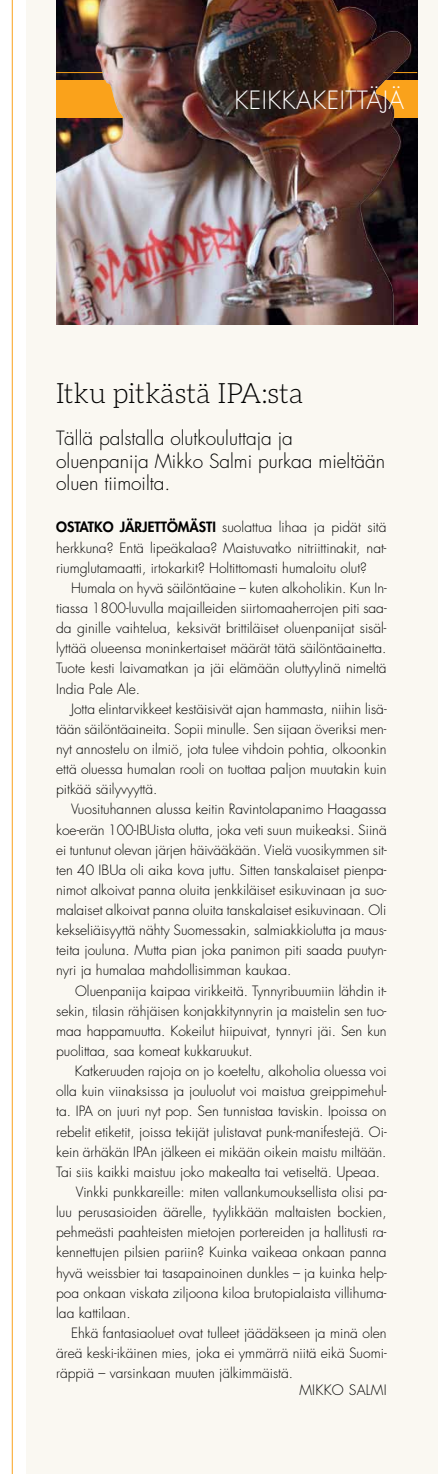
<style>
.page{position:relative;width:448px;height:1474px;background:#fff}
.page>*{position:absolute;margin:0;border:0;box-sizing:border-box;transform-origin:0 0}
.t1{font:300 28px "Aleo";letter-spacing:-.005em;color:#000}
.t2{font:300 24.5px "Futura Std";letter-spacing:.02em;color:#fff}
.t3{font:300 19.07px/22.6px "Futura Std";color:#000}
.t4{font:300 14px "Futura Std";color:#000}
.t5{font:300 13.83px/20.1px "Futura Std";color:#000;text-align:justify}
.s1{font-weight:800}
</style>
<div class="page">
<div style="left:26px;top:0;width:411px;height:1473px;background:#faf8f2"></div>
<img style="left:56px;top:0;width:361px;height:324px">
<img style="left:56px;top:80px;width:361px;height:38px">
<hr style="left:56px;top:72px;width:361px;height:1px;background:#faa21b">
<hr style="left:12px;top:0;width:1px;height:1473px;background:#faa21b">
<h2 class="t2" style="left:234px;top:85px;width:171px">KEIKKAKEITTÄJÄ</h2>
<h1 class="t1" style="left:56px;top:377px;width:249px">Itku pitkästä IPA:sta</h1>
<h3 class="t3" style="left:56px;top:427px;width:330px">Tällä palstalla olutkouluttaja ja oluenpanija Mikko Salmi purkaa mieltään oluen tiimoilta.</h3>
<p class="t5" style="left:56px;top:517px;width:332px"><span class="s1">OSTATKO JÄRJETTÖMÄSTI</span> suolattua lihaa ja pidät sitä herkkuna? Entä lipeäkalaa? Maistuvatko nitriittinakit, nat&shy;riumglutamaatti, irtokarkit? Holtittomasti humaloitu olut?</p>
<p class="t5" style="left:56px;top:578px;width:332px;text-indent:15px">Humala on hyvä säilöntäaine – kuten alkoholikin. Kun In&shy;tiassa 1800-luvulla majailleiden siirtomaaherrojen piti saa&shy;da ginille vaihtelua, keksivät brittiläiset oluenpanijat sisäl&shy;lyttää olueensa moninkertaiset määrät tätä säilöntäainetta.<br>Tuote kesti laivamatkan ja jäi elämään oluttyylinä nimeltä India Pale Ale.</p>
<p class="t5" style="left:56px;top:699px;width:332px;text-indent:15px">Jotta elintarvikkeet kestäisivät ajan hammasta, niihin lisä&shy;tään säilöntäaineita. Sopii minulle. Sen sijaan överiksi men&shy;nyt annostelu on ilmiö, jota tulee vihdoin pohtia, olkoonkin että oluessa humalan rooli on tuottaa paljon muutakin kuin pitkää säilyvyyttä.</p>
<p class="t5" style="left:56px;top:799px;width:332px;text-indent:15px">Vuosituhannen alussa keitin Ravintolapanimo Haagassa koe-erän 100-IBUista olutta, joka veti suun muikeaksi. Siinä ei tuntunut olevan järjen häivääkään. Vielä vuosikymmen sit&shy;ten 40 IBUa oli aika kova juttu. Sitten tanskalaiset pienpa&shy;nimot alkoivat panna oluita jenkkiläiset esikuvinaan ja suo&shy;malaiset alkoivat panna oluita tanskalaiset esikuvinaan. Oli kekseliäisyyttä nähty Suomessakin, salmiakkiolutta ja maus&shy;teita jouluna. Mutta pian joka panimon piti saada puutyn&shy;nyri ja humalaa mahdollisimman kaukaa.</p>
<p class="t5" style="left:56px;top:980px;width:332px;text-indent:19px">Oluenpanija kaipaa virikkeitä. Tynnyribuumiin lähdin it&shy;sekin, tilasin rähjäisen konjakkitynnyrin ja maistelin sen tuo&shy;maa happamuutta. Kokeilut hiipuivat, tynnyri jäi. Sen kun puolittaa, saa komeat kukkaruukut.</p>
<p class="t5" style="left:75px;top:1061px;width:313px">Katkeruuden rajoja on jo koeteltu, alkoholia oluessa voi</p>
<p class="t5" style="left:56px;top:1081px;width:332px">olla kuin viinaksissa ja jouluolut voi maistua greippimehul-</p>
<p class="t5" style="left:56px;top:1101px;width:332px">ta. IPA on juuri nyt pop. Sen tunnistaa taviskin. Ipoissa on</p>
<p class="t5" style="left:56px;top:1121px;width:332px">rebelit etiketit, joissa tekijät julistavat punk-manifestejä. Oi-</p>
<p class="t5" style="left:56px;top:1141px;width:332px">kein ärhäkän IPAn jälkeen ei mikään oikein maistu miltään.</p>
<p class="t5" style="left:56px;top:1161px;width:325px">Tai siis kaikki maistuu joko makealta tai vetiseltä. Upeaa.</p>
<p class="t5" style="left:76px;top:1182px;width:312px">Vinkki punkkareille: miten vallankumouksellista olisi pa-</p>
<p class="t5" style="left:56px;top:1202px;width:332px">luu perusasioiden äärelle, tyylikkään maltaisten bockien,</p>
<p class="t5" style="left:56px;top:1222px;width:332px">pehmeästi paahteisten mietojen portereiden ja hallitusti ra-</p>
<p class="t5" style="left:56px;top:1242px;width:332px">kennettujen pilsien pariin? Kuinka vaikeaa onkaan panna</p>
<p class="t5" style="left:56px;top:1262px;width:332px">hyvä weissbier tai tasapainoinen dunkles – ja kuinka help-</p>
<p class="t5" style="left:56px;top:1282px;width:332px">poa onkaan viskata ziljoona kiloa brutopialaista villihuma-</p>
<p class="t5" style="left:56px;top:1302px;width:76px">laa kattilaan.</p>
<p class="t5" style="left:71px;top:1323px;width:317px">Ehkä fantasiaoluet ovat tulleet jäädäkseen ja minä olen</p>
<p class="t5" style="left:56px;top:1343px;width:332px">äreä keski-ikäinen mies, joka ei ymmärrä niitä eikä Suomi-</p>
<p class="t5" style="left:56px;top:1363px;width:238px">räppiä – varsinkaan muuten jälkimmäistä.</p>
<p class="t4" style="left:299px;top:1381px;width:10px">mikko</p>
<p class="t4" style="left:349px;top:1381px;width:9px">salmi</p>
</div>
